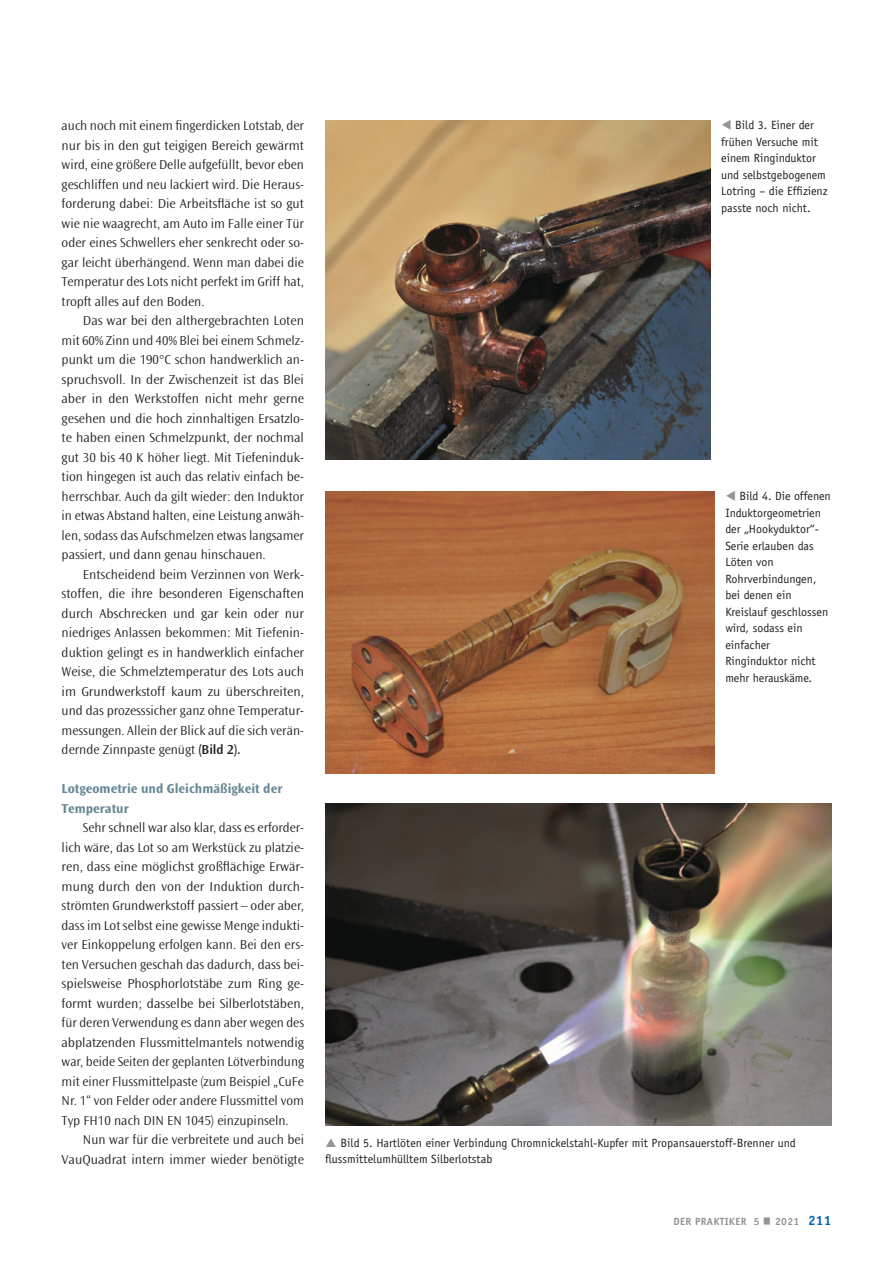
<style>
.page{position:relative;width:893px;height:1263px;background:#fff}
.page>*{position:absolute;margin:0;border:0;box-sizing:border-box;transform-origin:0 0}
.t1{font:700 69.3px "Ocean Sans Std";color:#939598;scale:.39 1}
.t2{font:300 13.5px/19.5px "Ocean Sans Std";color:#231f20;text-align:justify}
.t3{font:700 13.5px/19.5px "Ocean Sans Std";color:#698896}
.t4{font:700 13.5px "Officina Sans";color:#0166b3}
.t5{font:12px/16.5px "Officina Sans Std";color:#231f20}
.t6{font:700 10.5px "Officina Sans";letter-spacing:.03em;color:#939598}
.s1{font-weight:600}
.s2{color:#939598}
</style>
<div class="page">
<img style="left:325px;top:121px;width:385px;height:339px">
<img style="left:325px;top:491px;width:389px;height:283px">
<img style="left:325px;top:804px;width:506px;height:321px">
<p class="t2" style="left:62px;top:116px;width:244px">auch noch mit einem fingerdicken Lotstab, der nur bis in den gut teigigen Bereich gewärmt wird, eine größere Delle aufgefüllt, bevor eben geschliffen und neu lackiert wird. Die Heraus&shy;forderung dabei: Die Arbeitsfläche ist so gut wie nie waagrecht, am Auto im Falle einer Tür oder eines Schwellers eher senkrecht oder so&shy;gar leicht überhängend. Wenn man dabei die Temperatur des Lots nicht perfekt im Griff hat, tropft alles auf den Boden.</p>
<p class="t2" style="left:62px;top:311px;width:244px;text-indent:21px">Das war bei den althergebrachten Loten mit 60% Zinn und 40% Blei bei einem Schmelz&shy;punkt um die 190°C schon handwerklich an&shy;spruchsvoll. In der Zwischenzeit ist das Blei aber in den Werkstoffen nicht mehr gerne gesehen und die hoch zinnhaltigen Ersatzlo&shy;te haben einen Schmelzpunkt, der nochmal gut 30 bis 40 K höher liegt. Mit Tiefeninduk&shy;tion hingegen ist auch das relativ einfach be&shy;herrschbar. Auch da gilt wieder: den Induktor in etwas Abstand halten, eine Leistung anwäh&shy;len, sodass das Aufschmelzen etwas langsamer passiert, und dann genau hinschauen.</p>
<p class="t2" style="left:62px;top:565px;width:244px;text-indent:21px">Entscheidend beim Verzinnen von Werk&shy;stoffen, die ihre besonderen Eigenschaften durch Abschrecken und gar kein oder nur niedriges Anlassen bekommen: Mit Tiefenin&shy;duktion gelingt es in handwerklich einfacher Weise, die Schmelztemperatur des Lots auch im Grundwerkstoff kaum zu überschreiten, und das prozesssicher ganz ohne Temperatur&shy;messungen. Allein der Blick auf die sich verän&shy;dernde Zinnpaste genügt <span class="s1">(Bild 2).</span></p>
<p class="t3" style="left:62px;top:779px;width:222px">Lotgeometrie und Gleichmäßigkeit der<br>Temperatur</p>
<p class="t2" style="left:62px;top:818px;width:244px;text-indent:21px">Sehr schnell war also klar, dass es erforder&shy;lich wäre, das Lot so am Werkstück zu platzie&shy;ren, dass eine möglichst großflächige Erwär&shy;mung durch den von der Induktion durch&shy;strömten Grundwerkstoff passiert – oder aber, dass im Lot selbst eine gewisse Menge indukti&shy;ver Einkoppelung erfolgen kann. Bei den ers&shy;ten Versuchen geschah das dadurch, dass bei&shy;spielsweise Phosphorlotstäbe zum Ring ge&shy;formt wurden; dasselbe bei Silberlotstäben, für deren Verwendung es dann aber wegen des abplatzenden Flussmittelmantels notwendig war, beide Seiten der geplanten Lötverbindung mit einer Flussmittelpaste (zum Beispiel „CuFe Nr. 1“ von Felder oder andere Flussmittel vom Typ FH10 nach DIN EN 1045) einzupinseln.</p>
<p class="t2" style="left:62px;top:1130px;width:244px;text-align:right">Nun war für die verbreitete und auch bei<br>VauQuadrat intern immer wieder benötigte</p>
<p class="t5" style="left:721px;top:117px;width:108px"><span class="s2">▼</span> Bild 3. Einer der frühen Versuche mit einem Ringinduktor und selbstgebogenem<br>Lotring – die Effizienz passte noch nicht.</p>
<p class="t5" style="left:725px;top:488px;width:107px"><span class="s2">▼</span> Bild 4. Die offenen<br>Induktorgeometrien der „Hookyduktor“-<br>Serie erlauben das<br>Löten von<br>Rohrverbindungen, bei denen ein<br>Kreislauf geschlossen wird, sodass ein einfacher<br>Ringinduktor nicht mehr herauskäme.</p>
<p class="t5" style="left:325px;top:1134px;width:472px;text-indent:15px">Bild 5. Hartlöten einer Verbindung Chromnickelstahl-Kupfer mit Propansauerstoff-Brenner und flussmittelumhülltem Silberlotstab</p>
<p class="t6" style="left:673px;top:1214px;width:88px">DER PRAKTIKER 5</p>
<p class="t4" style="left:808px;top:1212px;width:25px">211</p>
<h1 class="t1" style="left:763px;top:1177px;width:21px">-</h1>
<p class="t6" style="left:775px;top:1214px;width:26px">2021</p>
</div>
